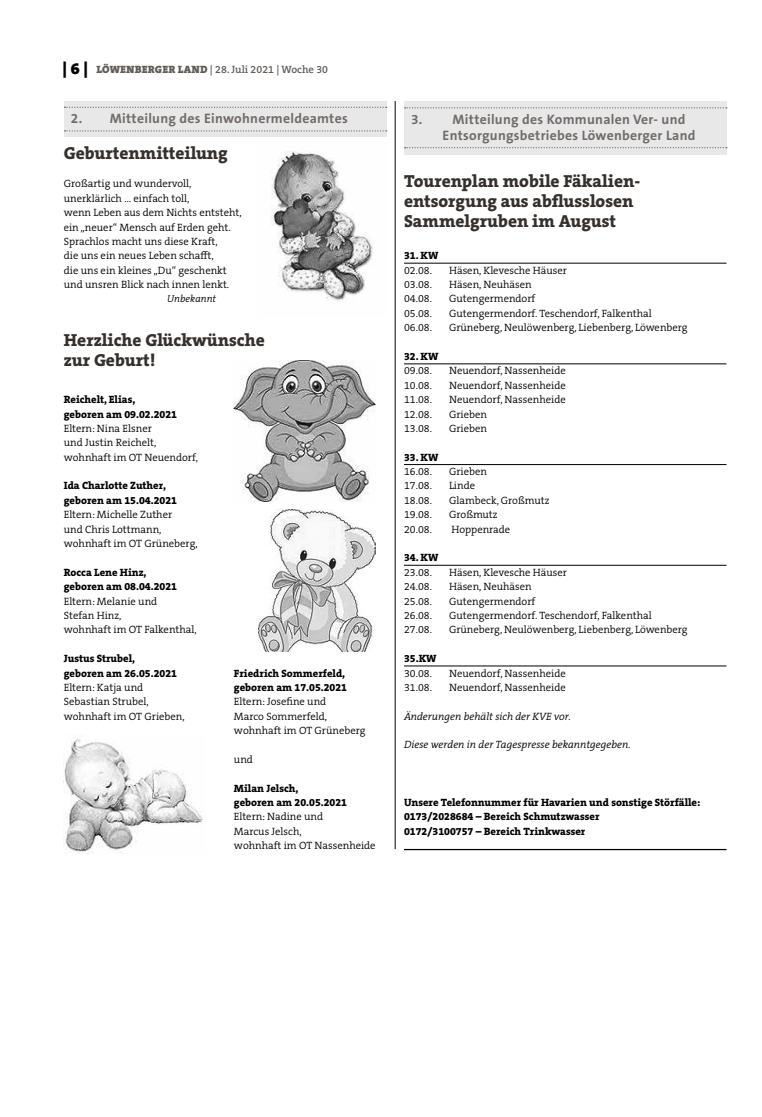
<style>
.page{position:relative;width:762px;height:1117px;background:#fff}
.page>*{position:absolute;margin:0;border:0;box-sizing:border-box;transform-origin:0 0}
.t1{font:800 17.5px/20px "The Serif B W8";color:#36302d}
.t2{font:700 13.75px/16.2px "The Sans B W7";letter-spacing:.02em;color:#716c69}
.t3{font:300 10.62px/14.4px "The Serif B W4";color:#000}
.t4{font:800 10.62px/14.4px "The Serif B W8";color:#000}
.t5{font:italic 300 10.62px "The Serif B W4";color:#000}
.t6{font:600 10.62px "The Serif B W6";color:#615c58}
.t7{font:italic 300 10px "The Serif B W4";color:#000}
.s1{font-family:"The Serif B W9";font-weight:900;font-size:16.25px;color:#000}
.s2{font-family:"The Serif B W9";font-weight:900}
</style>
<div class="page">
<hr style="left:395px;top:101px;width:1px;height:747px;background:#000">
<div style="left:64px;top:101px;width:322px;height:36px;background:#e9e8e8"></div>
<svg style="left:64px;top:107px;width:323px;height:1px"></svg>
<svg style="left:64px;top:130px;width:323px;height:1px"></svg>
<img style="left:271px;top:151px;width:103px;height:150px">
<img style="left:234px;top:360px;width:141px;height:141px">
<img style="left:258px;top:509px;width:117px;height:142px">
<img style="left:64px;top:734px;width:141px;height:119px">
<div style="left:404px;top:101px;width:322px;height:53px;background:#e9e8e8"></div>
<svg style="left:405px;top:107px;width:322px;height:1px"></svg>
<svg style="left:405px;top:147px;width:322px;height:1px"></svg>
<hr style="left:404px;top:263px;width:322px;height:1px;background:#000">
<hr style="left:404px;top:363px;width:322px;height:1px;background:#000">
<hr style="left:404px;top:464px;width:322px;height:1px;background:#000">
<hr style="left:404px;top:565px;width:322px;height:1px;background:#000">
<hr style="left:404px;top:665px;width:322px;height:1px;background:#000">
<hr style="left:404px;top:848px;width:322px;height:2px;background:#000">
<p class="t6" style="left:63px;top:63px;width:267px"><span class="s1">| 6 |</span> <span class="s2">LÖWENBERGER LAND</span> | 28. Juli 2021 | Woche 30</p>
<p class="t2" style="left:71px;top:110px;width:278px">2. Mitteilung des Einwohnermeldeamtes</p>
<h1 class="t1" style="left:64px;top:142px;width:166px">Geburtenmitteilung</h1>
<p class="t3" style="left:64px;top:177px;width:179px">Großartig und wundervoll, unerklärlich ... einfach toll,<br>wenn Leben aus dem Nichts entsteht, ein „neuer“ Mensch auf Erden geht.<br>Sprachlos macht uns diese Kraft,<br>die uns ein neues Leben schafft,<br>die uns ein kleines „Du“ geschenkt und unsren Blick nach innen lenkt.</p>
<p class="t7" style="left:167px;top:292px;width:50px">Unbekannt</p>
<h1 class="t1" style="left:64px;top:329px;width:202px">Herzliche Glückwünsche zur Geburt!</h1>
<p class="t4" style="left:64px;top:392px;width:115px">Reichelt, Elias, geboren am 09.02.2021</p>
<p class="t3" style="left:64px;top:421px;width:136px">Eltern: Nina Elsner<br>und Justin Reichelt, wohnhaft im OT Neuendorf,</p>
<p class="t4" style="left:64px;top:478px;width:115px">Ida Charlotte Zuther, geboren am 15.04.2021</p>
<p class="t3" style="left:64px;top:507px;width:135px">Eltern: Michelle Zuther<br>und Chris Lottmann, wohnhaft im OT Grüneberg,</p>
<p class="t4" style="left:64px;top:564px;width:115px">Rocca Lene Hinz, geboren am 08.04.2021</p>
<p class="t3" style="left:64px;top:593px;width:134px">Eltern: Melanie und<br>Stefan Hinz,<br>wohnhaft im OT Falkenthal,</p>
<p class="t4" style="left:64px;top:651px;width:115px">Justus Strubel, geboren am 26.05.2021</p>
<p class="t3" style="left:64px;top:680px;width:122px">Eltern: Katja und<br>Sebastian Strubel, wohnhaft im OT Grieben,</p>
<p class="t4" style="left:234px;top:665px;width:115px">Friedrich Sommerfeld, geboren am 17.05.2021</p>
<p class="t3" style="left:234px;top:694px;width:133px">Eltern: Josefine und<br>Marco Sommerfeld, wohnhaft im OT Grüneberg</p>
<p class="t3" style="left:234px;top:752px;width:21px">und</p>
<p class="t4" style="left:234px;top:780px;width:115px">Milan Jelsch,<br>geboren am 20.05.2021</p>
<p class="t3" style="left:234px;top:809px;width:143px">Eltern: Nadine und<br>Marcus Jelsch,<br>wohnhaft im OT Nassenheide</p>
<p class="t2" style="left:443px;top:111px;width:254px;text-indent:-32px">3. Mitteilung des Kommunalen Ver- und<br>Entsorgungsbetriebes Löwenberger Land</p>
<h1 class="t1" style="left:404px;top:171px;width:238px">Tourenplan mobile Fäkalien&shy;entsorgung aus abflusslosen<br>Sammelgruben im August</h1>
<p class="t4" style="left:404px;top:248px;width:36px">31. KW</p>
<p class="t3" style="left:404px;top:263px;width:29px">02.08.</p>
<p class="t3" style="left:449px;top:263px;width:119px">Häsen, Klevesche Häuser</p>
<p class="t3" style="left:404px;top:277px;width:29px">03.08.</p>
<p class="t3" style="left:449px;top:277px;width:84px">Häsen, Neuhäsen</p>
<p class="t3" style="left:404px;top:292px;width:29px">04.08.</p>
<p class="t3" style="left:449px;top:292px;width:88px">Gutengermendorf</p>
<p class="t3" style="left:404px;top:306px;width:29px">05.08.</p>
<p class="t3" style="left:449px;top:306px;width:204px">Gutengermendorf. Teschendorf, Falkenthal</p>
<p class="t3" style="left:404px;top:320px;width:29px">06.08.</p>
<p class="t3" style="left:449px;top:320px;width:240px">Grüneberg, Neulöwenberg, Liebenberg, Löwenberg</p>
<p class="t4" style="left:404px;top:349px;width:36px">32. KW</p>
<p class="t3" style="left:404px;top:363px;width:29px">09.08.</p>
<p class="t3" style="left:449px;top:363px;width:118px">Neuendorf, Nassenheide</p>
<p class="t3" style="left:404px;top:378px;width:29px">10.08.</p>
<p class="t3" style="left:449px;top:378px;width:118px">Neuendorf, Nassenheide</p>
<p class="t3" style="left:404px;top:392px;width:29px">11.08.</p>
<p class="t3" style="left:449px;top:392px;width:118px">Neuendorf, Nassenheide</p>
<p class="t3" style="left:404px;top:407px;width:29px">12.08.</p>
<p class="t3" style="left:449px;top:407px;width:39px">Grieben</p>
<p class="t3" style="left:404px;top:421px;width:29px">13.08.</p>
<p class="t3" style="left:449px;top:421px;width:39px">Grieben</p>
<p class="t4" style="left:404px;top:449px;width:36px">33. KW</p>
<p class="t3" style="left:404px;top:464px;width:29px">16.08.</p>
<p class="t3" style="left:449px;top:464px;width:39px">Grieben</p>
<p class="t3" style="left:404px;top:478px;width:29px">17.08.</p>
<p class="t3" style="left:449px;top:478px;width:28px">Linde</p>
<p class="t3" style="left:404px;top:493px;width:29px">18.08.</p>
<p class="t3" style="left:449px;top:493px;width:102px">Glambeck, Großmutz</p>
<p class="t3" style="left:404px;top:507px;width:29px">19.08.</p>
<p class="t3" style="left:449px;top:507px;width:50px">Großmutz</p>
<p class="t3" style="left:404px;top:522px;width:29px">20.08.</p>
<p class="t3" style="left:451px;top:522px;width:60px">Hoppenrade</p>
<p class="t4" style="left:404px;top:550px;width:36px">34. KW</p>
<p class="t3" style="left:404px;top:565px;width:29px">23.08.</p>
<p class="t3" style="left:449px;top:565px;width:119px">Häsen, Klevesche Häuser</p>
<p class="t3" style="left:404px;top:579px;width:29px">24.08.</p>
<p class="t3" style="left:449px;top:579px;width:84px">Häsen, Neuhäsen</p>
<p class="t3" style="left:404px;top:593px;width:29px">25.08.</p>
<p class="t3" style="left:449px;top:593px;width:88px">Gutengermendorf</p>
<p class="t3" style="left:404px;top:608px;width:29px">26.08.</p>
<p class="t3" style="left:449px;top:608px;width:204px">Gutengermendorf. Teschendorf, Falkenthal</p>
<p class="t3" style="left:404px;top:622px;width:29px">27.08.</p>
<p class="t3" style="left:449px;top:622px;width:240px">Grüneberg, Neulöwenberg, Liebenberg, Löwenberg</p>
<p class="t4" style="left:404px;top:651px;width:34px">35.KW</p>
<p class="t3" style="left:404px;top:665px;width:29px">30.08.</p>
<p class="t3" style="left:449px;top:665px;width:118px">Neuendorf, Nassenheide</p>
<p class="t3" style="left:404px;top:680px;width:29px">31.08.</p>
<p class="t3" style="left:449px;top:680px;width:118px">Neuendorf, Nassenheide</p>
<p class="t5" style="left:404px;top:709px;width:168px">Änderungen behält sich der KVE vor.</p>
<p class="t5" style="left:404px;top:737px;width:228px">Diese werden in der Tagespresse bekanntgegeben.</p>
<p class="t4" style="left:404px;top:795px;width:298px">Unsere Telefonnummer für Havarien und sonstige Störfälle:<br>0173/2028684 – Bereich Schmutzwasser<br>0172/3100757 – Bereich Trinkwasser</p>
</div>
